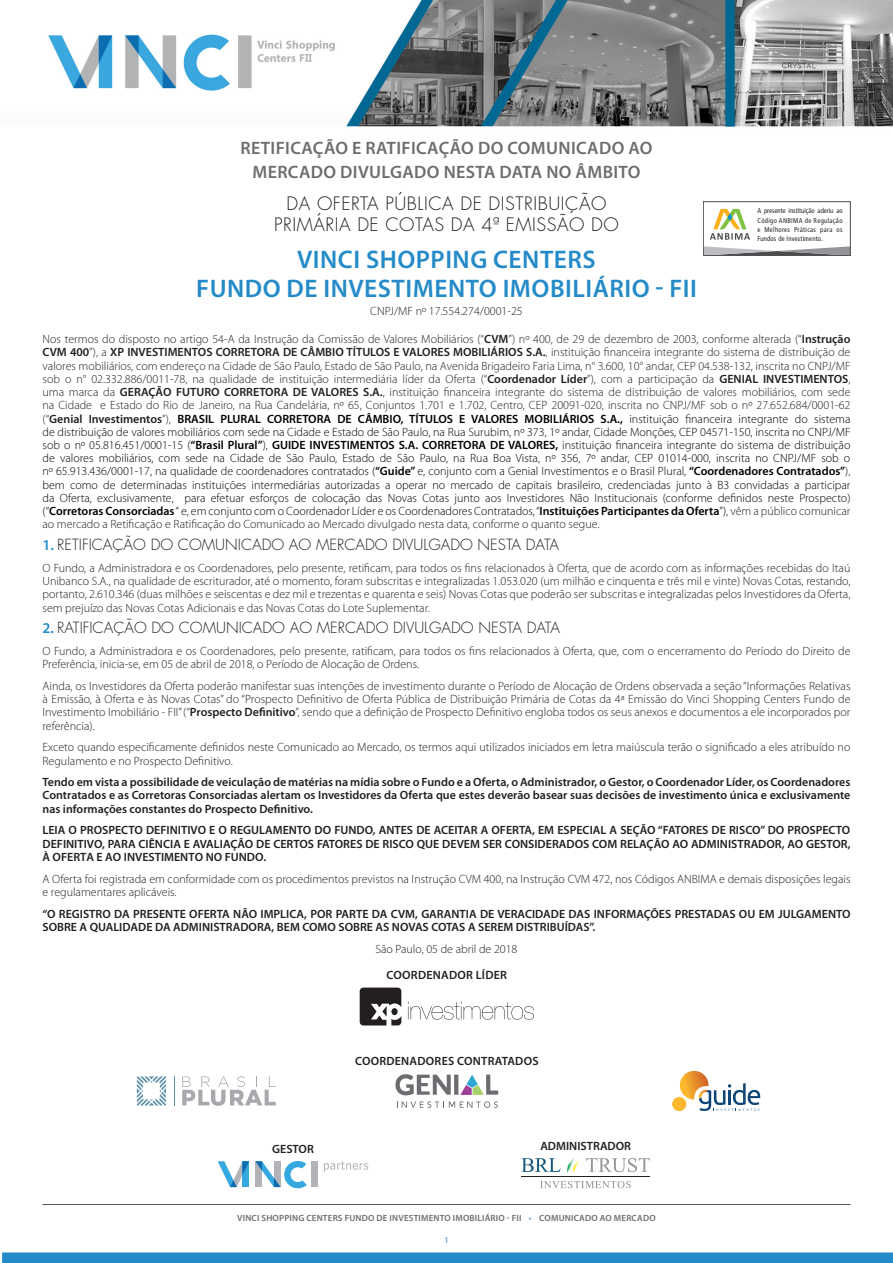
<style>
.page{position:relative;width:893px;height:1263px;background:#fff}
.page>*{position:absolute;margin:0;border:0;box-sizing:border-box;transform-origin:0 0}
.Heading{font:600 25.5px/28.5px "Myriad Pro";letter-spacing:.02em;color:#248bc8;text-align:center}
.Heading-2{font:600 18px/24px "Myriad Pro";letter-spacing:.02em;color:#6c6d70;text-align:center}
.Heading-3{font:300 18px/21px "Futura";letter-spacing:.03em;color:#231f20;text-align:center}
.Body{font:300 15px "Futura";color:#231f20}
.Body-2{font:300 12px/13.2px "Myriad Pro";color:#000;text-align:justify}
.Body-3{font:300 12px/13.2px "Myriad Pro";color:#231f20}
.Body-4{font:600 12px/13.2px "Myriad Pro";color:#231f20;text-align:justify}
.Body-5{font:600 12px "Myriad Pro";letter-spacing:.02em;color:#231f20}
.t1{font:600 9px "Myriad Pro";letter-spacing:.02em;color:#6c6d70}
.Heading-4{font:600 9px "Myriad Pro";color:#6fa6d5}
.t2{font:condensed 7.05px/9.1px "Frutiger";letter-spacing:.045em;color:#231f20;text-align:justify;scale:.95 1}
.s1{color:#231f20}
.s2{font-weight:600;color:#231f20}
.s3{font-weight:600}
.s4{font-family:"Myriad Pro";font-weight:600;color:#248bc8}
.s5{color:#6fa6d5}
</style>
<div class="page">
<img style="left:42px;top:0;width:851px;height:1205px">
<div style="left:2px;top:1252px;width:891px;height:11px;background:#228ac7"></div>
<hr style="left:43px;top:1204px;width:807px;height:1px;background:#57585a">
<svg style="left:710px;top:209px;width:40px;height:31px"></svg>
<svg style="left:705px;top:246px;width:143px;height:8px"></svg>
<div style="left:703px;top:202px;width:147px;height:54px;border:1px solid #4b4c4d"></div>
<div style="left:311px;top:1161px;width:6px;height:26px;background:#b2b3b7"></div>
<svg style="left:218px;top:1161px;width:31px;height:26px"></svg>
<svg style="left:255px;top:1161px;width:52px;height:27px"></svg>
<svg style="left:324px;top:1161px;width:44px;height:11px"></svg>
<svg style="left:521px;top:1158px;width:40px;height:14px"></svg>
<svg style="left:586px;top:1158px;width:64px;height:14px"></svg>
<hr style="left:521px;top:1176px;width:129px;height:1px;background:#231f20">
<svg style="left:540px;top:1181px;width:91px;height:7px"></svg>
<svg style="left:567px;top:1158px;width:13px;height:14px"></svg>
<svg style="left:360px;top:987px;width:41px;height:38px"></svg>
<div style="left:391px;top:1008px;width:7px;height:7px;background:#231f20;border-radius:50%"></div>
<svg style="left:408px;top:1001px;width:126px;height:19px"></svg>
<svg style="left:454px;top:1074px;width:4px;height:21px"></svg>
<svg style="left:395px;top:1074px;width:56px;height:21px"></svg>
<svg style="left:460px;top:1074px;width:38px;height:21px"></svg>
<svg style="left:397px;top:1101px;width:101px;height:7px"></svg>
<div style="left:672px;top:1097px;width:14px;height:14px;background:#fdb82d;border-radius:50%"></div>
<svg style="left:680px;top:1071px;width:80px;height:40px"></svg>
<svg style="left:182px;top:1076px;width:94px;height:30px"></svg>
<svg style="left:137px;top:1076px;width:29px;height:29px"></svg>
<svg style="left:174px;top:1076px;width:1px;height:29px"></svg>
<p class="Heading-2" style="left:240px;top:136px;width:414px">RETIFICAÇÃO E RATIFICAÇÃO DO COMUNICADO AO<br>MERCADO DIVULGADO NESTA DATA NO ÂMBITO</p>
<p class="Heading-3" style="left:274px;top:193px;width:346px">DA OFERTA PÚBLICA DE DISTRIBUIÇÃO<br>PRIMÁRIA DE COTAS DA 4ª EMISSÃO DO</p>
<p class="Heading" style="left:196px;top:246px;width:502px">VINCI SHOPPING CENTERS<br>FUNDO DE INVESTIMENTO IMOBILIÁRIO - FII</p>
<p class="Body-3" style="left:370px;top:304px;width:154px">CNPJ/MF nº 17.554.274/0001-25</p>
<p class="t2" style="left:757px;top:206px;width:91px">A presente instituição aderiu ao Código ANBIMA de Regulação e Melhores Práticas para os Fundos de Investimento.</p>
<p class="Body-2" style="left:43px;top:333px;width:809px"><span class="s1">Nos termos do disposto no artigo 54-A da Instrução da Comissão de Valores Mobiliários (“</span><span class="s2">CVM</span><span class="s1">”) nº 400, de 29 de dezembro de 2003, conforme alterada (“</span><span class="s2">Instrução CVM 400</span><span class="s1">”), a</span> <span class="s2">XP INVESTIMENTOS CORRETORA DE CÂMBIO TÍTULOS E VALORES MOBILIÁRIOS S.A.</span><span class="s1">, instituição financeira integrante do sistema de distribuição de valores mobiliários, com endereço na Cidade de São Paulo, Estado de São Paulo, na Avenida Brigadeiro Faria Lima, n° 3.600, 10° andar, CEP 04.538-132, inscrita no CNPJ/MF sob o n° 02.332.886/0011-78, na qualidade de instituição intermediária líder da Oferta (“</span><span class="s2">Coordenador Líder</span><span class="s1">”), com a participação da</span> <span class="s2">GENIAL INVESTIMENTOS</span><span class="s1">, uma marca da</span> <span class="s2">GERAÇÃO FUTURO CORRETORA DE VALORES S.A.</span><span class="s1">, instituição financeira integrante do sistema de distribuição de valores mobiliários, com sede na Cidade e Estado do Rio de Janeiro, na Rua Candelária, nº 65, Conjuntos 1.701 e 1.702, Centro, CEP 20091-020, inscrita no CNPJ/MF sob o nº 27.652.684/0001-62 (“</span><span class="s2">Genial Investimentos</span><span class="s1">”),</span> <span class="s3">BRASIL PLURAL CORRETORA DE CÂMBIO, TÍTULOS E VALORES MOBILIÁRIOS S.A.,</span> instituição financeira integrante do sistema de distribuição de valores mobiliários com sede na Cidade e Estado de São Paulo, na Rua Surubim, nº 373, 1º andar, Cidade Monções, CEP 04571-150, inscrita no CNPJ/MF sob o nº 05.816.451/0001-15 (<span class="s3">“Brasil Plural”</span>), <span class="s3">GUIDE INVESTIMENTOS S.A. CORRETORA DE VALORES,</span> instituição financeira integrante do sistema de distribuição de valores mobiliários, com sede na Cidade de São Paulo, Estado de São Paulo, na Rua Boa Vista, nº 356, 7º andar, CEP 01014-000, inscrita no CNPJ/MF sob o nº 65.913.436/0001-17, na qualidade de coordenadores contratados (<span class="s3">“Guide”</span> e, conjunto com a Genial Investimentos e o Brasil Plural, <span class="s3">“Coordenadores Contratados”</span>)<span class="s1">, </span>bem como de determinadas instituições intermediárias autorizadas a operar no mercado de capitais brasileiro, credenciadas junto à B3 convidadas a participar da Oferta, exclusivamente, para efetuar esforços de colocação das Novas Cotas junto aos Investidores Não Institucionais (conforme definidos neste Prospecto) (“<span class="s3">Corretoras Consorciadas</span> “ e, em conjunto com o Coordenador Líder e os Coordenadores Contratados, “<span class="s3">Instituições Participantes da Oferta</span>”)<span class="s1">, vêm a público comunicar ao mercado a Retificação e Ratificação do Comunicado ao Mercado divulgado nesta data, conforme o quanto segue.</span></p>
<p class="Body" style="left:43px;top:535px;width:518px"><span class="s4">1.</span> RETIFICAÇÃO DO COMUNICADO AO MERCADO DIVULGADO NESTA DATA</p>
<p class="Body-3" style="left:43px;top:561px;width:809px;text-align:justify">O Fundo, a Administradora e os Coordenadores, pelo presente, retificam, para todos os fins relacionados à Oferta, que de acordo com as informações recebidas do Itaú Unibanco S.A., na qualidade de escriturador, até o momento, foram subscritas e integralizadas 1.053.020 (um milhão e cinquenta e três mil e vinte) Novas Cotas, restando, portanto, 2.610.346 (duas milhões e seiscentas e dez mil e trezentas e quarenta e seis) Novas Cotas que poderão ser subscritas e integralizadas pelos Investidores da Oferta, sem prejuízo das Novas Cotas Adicionais e das Novas Cotas do Lote Suplementar.</p>
<p class="Body" style="left:43px;top:618px;width:519px"><span class="s4">2.</span> RATIFICAÇÃO DO COMUNICADO AO MERCADO DIVULGADO NESTA DATA</p>
<p class="Body-3" style="left:43px;top:644px;width:809px">O Fundo, a Administradora e os Coordenadores, pelo presente, ratificam, para todos os fins relacionados à Oferta, que, com o encerramento do Período do Direito de<br>Preferência, inicia-se, em 05 de abril de 2018, o Período de Alocação de Ordens.</p>
<p class="Body-3" style="left:43px;top:679px;width:809px;text-align:justify">Ainda, os Investidores da Oferta poderão manifestar suas intenções de investimento durante o Período de Alocação de Ordens observada a seção “Informações Relativas à Emissão, à Oferta e às Novas Cotas” do “Prospecto Definitivo de Oferta Pública de Distribuição Primária de Cotas da 4ª Emissão do Vinci Shopping Centers Fundo de Investimento Imobiliário - FII” (“<span class="s3">Prospecto Definitivo</span>”, sendo que a definição de Prospecto Definitivo engloba todos os seus anexos e documentos a ele incorporados por referência).</p>
<p class="Body-3" style="left:43px;top:741px;width:809px">Exceto quando especificamente definidos neste Comunicado ao Mercado, os termos aqui utilizados iniciados em letra maiúscula terão o significado a eles atribuído no<br>Regulamento e no Prospecto Definitivo.</p>
<p class="Body-4" style="left:43px;top:776px;width:809px">Tendo em vista a possibilidade de veiculação de matérias na mídia sobre o Fundo e a Oferta, o Administrador, o Gestor, o Coordenador Líder, os Coordenadores Contratados e as Corretoras Consorciadas alertam os Investidores da Oferta que estes deverão basear suas decisões de investimento única e exclusivamente nas informações constantes do Prospecto Definitivo.</p>
<p class="Body-4" style="left:43px;top:824px;width:809px">LEIA O PROSPECTO DEFINITIVO E O REGULAMENTO DO FUNDO, ANTES DE ACEITAR A OFERTA, EM ESPECIAL A SEÇÃO “FATORES DE RISCO” DO PROSPECTO DEFINITIVO, PARA CIÊNCIA E AVALIAÇÃO DE CERTOS FATORES DE RISCO QUE DEVEM SER CONSIDERADOS COM RELAÇÃO AO ADMINISTRADOR, AO GESTOR, À OFERTA E AO INVESTIMENTO NO FUNDO.</p>
<p class="Body-3" style="left:43px;top:872px;width:809px">A Oferta foi registrada em conformidade com os procedimentos previstos na Instrução CVM 400, na Instrução CVM 472, nos Códigos ANBIMA e demais disposições legais e regulamentares aplicáveis.</p>
<p class="Body-4" style="left:43px;top:907px;width:809px">“O REGISTRO DA PRESENTE OFERTA NÃO IMPLICA, POR PARTE DA CVM, GARANTIA DE VERACIDADE DAS INFORMAÇÕES PRESTADAS OU EM JULGAMENTO<br>SOBRE A QUALIDADE DA ADMINISTRADORA, BEM COMO SOBRE AS NOVAS COTAS A SEREM DISTRIBUÍDAS”.</p>
<p class="Body-3" style="left:375px;top:942px;width:144px">São Paulo, 05 de abril de 2018</p>
<p class="Body-5" style="left:387px;top:968px;width:122px">COORDENADOR LÍDER</p>
<p class="Body-5" style="left:355px;top:1054px;width:185px">COORDENADORES CONTRATADOS</p>
<p class="Body-4" style="left:272px;top:1142px;width:43px">GESTOR</p>
<p class="Body-4" style="left:540px;top:1140px;width:92px">ADMINISTRADOR</p>
<p class="t1" style="left:237px;top:1213px;width:420px">VINCI SHOPPING CENTERS FUNDO DE INVESTIMENTO IMOBILIÁRIO - FII <span class="s5">•</span> COMUNICADO AO MERCADO</p>
<p class="Heading-4" style="left:444px;top:1234px;width:6px">1</p>
</div>
